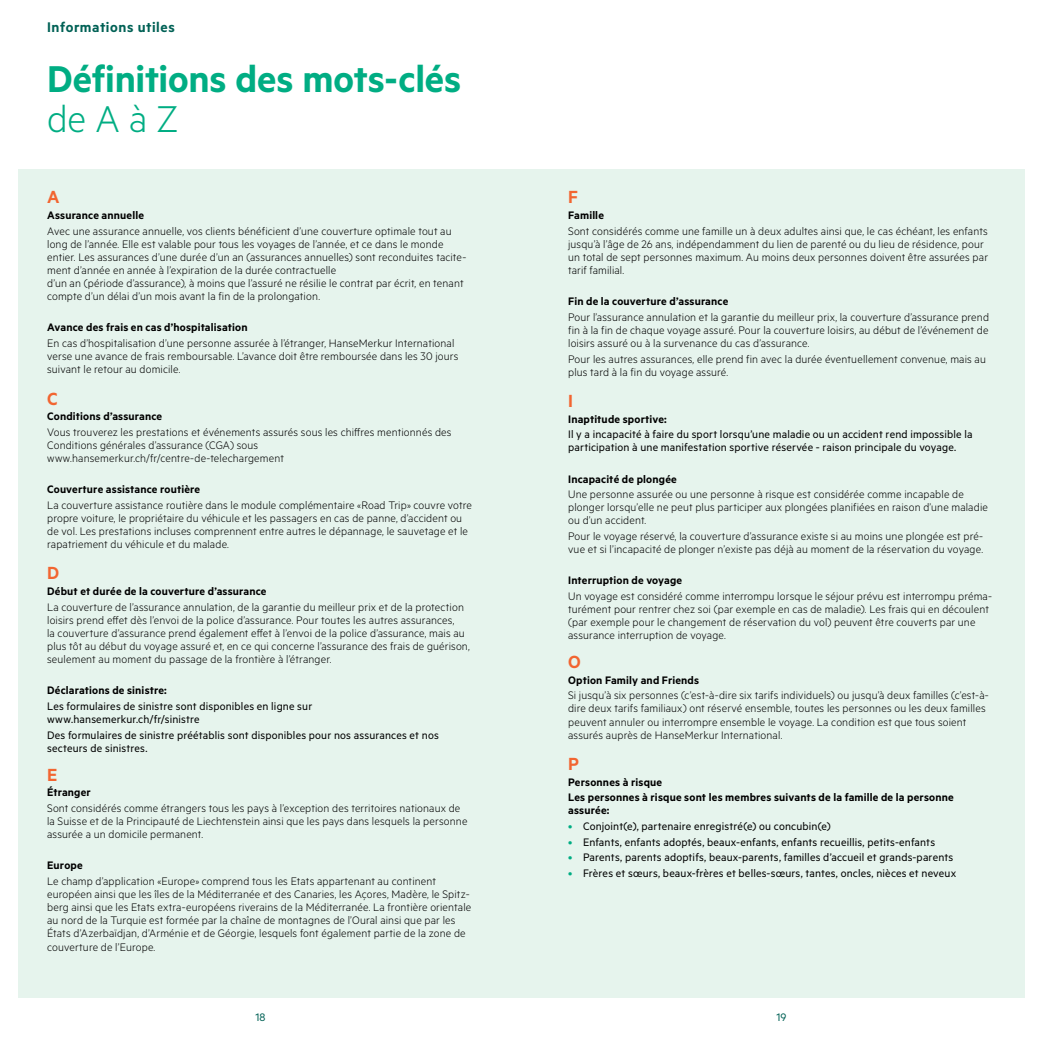
<style>
.page{position:relative;width:1042px;height:1042px;background:#fff}
.page>*{position:absolute;margin:0;border:0;box-sizing:border-box;transform-origin:0 0}
.t1{font:600 42px "Metric Alt";letter-spacing:-.005em;color:#00ad83}
.t2{font:300 42px "Metric Alt";color:#00ad83}
.t3{font:600 19.78px "Metric Alt";color:#f26531}
.t4{font:600 15.75px "Metric Alt";letter-spacing:.035em;color:#006155}
.t5{font:300 12.25px/13.1px "Metric Alt";letter-spacing:.01em;color:#000}
.t6{font:12.25px/13.1px "Metric Alt";letter-spacing:.01em;color:#000}
.t7{font:600 12.25px/15.6px "Metric Alt";letter-spacing:.015em;color:#000}
.t8{font:12.25px "Metric Alt";color:#006155}
.s1{color:#00ad83}
</style>
<div class="page">
<div style="left:18px;top:169px;width:1006px;height:828px;background:#e6f4ed"></div>
<p class="t4" style="left:47px;top:17px;width:129px">Informations utiles</p>
<h1 class="t1" style="left:47px;top:54px;width:416px">Définitions des mots-clés</h1>
<h1 class="t2" style="left:47px;top:94px;width:133px">de A à Z</h1>
<h2 class="t3" style="left:47px;top:185px;width:14px">A</h2>
<p class="t7" style="left:47px;top:207px;width:98px">Assurance annuelle</p>
<p class="t5" style="left:47px;top:224px;width:421px">Avec une assurance annuelle, vos clients bénéficient d’une couverture optimale tout au long de l’année. Elle est valable pour tous les voyages de l’année, et ce dans le monde entier. Les assurances d’une durée d’un an (assurances annuelles) sont reconduites tacite&shy;ment d’année en année à l’expiration de la durée contractuelle<br>d’un an (période d’assurance), à moins que l’assuré ne résilie le contrat par écrit, en tenant compte d’un délai d’un mois avant la fin de la prolongation.</p>
<p class="t7" style="left:47px;top:319px;width:202px">Avance des frais en cas d’hospitalisation</p>
<p class="t5" style="left:47px;top:336px;width:413px">En cas d’hospitalisation d’une personne assurée à l’étranger, HanseMerkur International verse une avance de frais remboursable. L’avance doit être remboursée dans les 30 jours suivant le retour au domicile.</p>
<h2 class="t3" style="left:47px;top:387px;width:12px">C</h2>
<p class="t7" style="left:47px;top:408px;width:117px">Conditions d’assurance</p>
<p class="t5" style="left:47px;top:425px;width:406px">Vous trouverez les prestations et événements assurés sous les chiffres mentionnés des<br>Conditions générales d’assurance (CGA) sous www.hansemerkur.ch/fr/centre-de-telechargement</p>
<p class="t7" style="left:47px;top:481px;width:155px">Couverture assistance routière</p>
<p class="t5" style="left:47px;top:498px;width:426px">La couverture assistance routière dans le module complémentaire «Road Trip» couvre votre propre voiture, le propriétaire du véhicule et les passagers en cas de panne, d’accident ou de vol. Les prestations incluses comprennent entre autres le dépannage, le sauvetage et le rapatriement du véhicule et du malade.</p>
<h2 class="t3" style="left:47px;top:561px;width:14px">D</h2>
<p class="t7" style="left:47px;top:583px;width:221px">Début et durée de la couverture d’assurance</p>
<p class="t5" style="left:47px;top:600px;width:424px">La couverture de l’assurance annulation, de la garantie du meilleur prix et de la protection loisirs prend effet dès l’envoi de la police d’assurance. Pour toutes les autres assurances,<br>la couverture d’assurance prend également effet à l’envoi de la police d’assurance, mais au plus tôt au début du voyage assuré et, en ce qui concerne l’assurance des frais de guérison, seulement au moment du passage de la frontière à l’étranger.</p>
<p class="t7" style="left:47px;top:682px;width:121px">Déclarations de sinistre:</p>
<p class="t6" style="left:47px;top:699px;width:267px">Les formulaires de sinistre sont disponibles en ligne sur www.hansemerkur.ch/fr/sinistre</p>
<p class="t6" style="left:47px;top:728px;width:393px">Des formulaires de sinistre préétablis sont disponibles pour nos assurances et nos secteurs de sinistres.</p>
<h2 class="t3" style="left:47px;top:763px;width:12px">E</h2>
<p class="t7" style="left:47px;top:784px;width:45px">Étranger</p>
<p class="t5" style="left:47px;top:801px;width:422px">Sont considérés comme étrangers tous les pays à l’exception des territoires nationaux de la Suisse et de la Principauté de Liechtenstein ainsi que les pays dans lesquels la personne assurée a un domicile permanent.</p>
<p class="t7" style="left:47px;top:857px;width:37px">Europe</p>
<p class="t5" style="left:47px;top:874px;width:426px">Le champ d’application «Europe» comprend tous les Etats appartenant au continent européen ainsi que les îles de la Méditerranée et des Canaries, les Açores, Madère, le Spitz&shy;berg ainsi que les Etats extra-européens riverains de la Méditerranée. La frontière orientale au nord de la Turquie est formée par la chaîne de montagnes de l’Oural ainsi que par les États d’Azerbaïdjan, d’Arménie et de Géorgie, lesquels font également partie de la zone de couverture de l’Europe.</p>
<h2 class="t3" style="left:568px;top:185px;width:11px">F</h2>
<p class="t7" style="left:568px;top:207px;width:37px">Famille</p>
<p class="t5" style="left:568px;top:224px;width:421px">Sont considérés comme une famille un à deux adultes ainsi que, le cas échéant, les enfants jusqu’à l’âge de 26 ans, indépendamment du lien de parenté ou du lieu de résidence, pour un total de sept personnes maximum. Au moins deux personnes doivent être assurées par tarif familial.</p>
<p class="t7" style="left:568px;top:293px;width:162px">Fin de la couverture d’assurance</p>
<p class="t5" style="left:568px;top:310px;width:422px;text-align:justify">Pour l’assurance annulation et la garantie du meilleur prix, la couverture d’assurance prend fin à la fin de chaque voyage assuré. Pour la couverture loisirs, au début de l’événement de loisirs assuré ou à la survenance du cas d’assurance.</p>
<p class="t5" style="left:568px;top:352px;width:419px">Pour les autres assurances, elle prend fin avec la durée éventuellement convenue, mais au plus tard à la fin du voyage assuré.</p>
<h2 class="t3" style="left:568px;top:389px;width:6px">I</h2>
<p class="t7" style="left:568px;top:411px;width:100px">Inaptitude sportive:</p>
<p class="t6" style="left:568px;top:427px;width:406px">Il y a incapacité à faire du sport lorsqu’une maladie ou un accident rend impossible la participation à une manifestation sportive réservée - raison principale du voyage.</p>
<p class="t7" style="left:568px;top:471px;width:110px">Incapacité de plongée</p>
<p class="t5" style="left:568px;top:487px;width:421px">Une personne assurée ou une personne à risque est considérée comme incapable de plonger lorsqu’elle ne peut plus participer aux plongées planifiées en raison d’une maladie ou d’un accident.</p>
<p class="t5" style="left:568px;top:529px;width:416px">Pour le voyage réservé, la couverture d’assurance existe si au moins une plongée est pré&shy;vue et si l’incapacité de plonger n’existe pas déjà au moment de la réservation du voyage.</p>
<p class="t7" style="left:568px;top:572px;width:116px">Interruption de voyage</p>
<p class="t5" style="left:568px;top:589px;width:425px">Un voyage est considéré comme interrompu lorsque le séjour prévu est interrompu préma&shy;turément pour rentrer chez soi (par exemple en cas de maladie). Les frais qui en découlent (par exemple pour le changement de réservation du vol) peuvent être couverts par une assurance interruption de voyage.</p>
<h2 class="t3" style="left:568px;top:650px;width:14px">O</h2>
<p class="t7" style="left:568px;top:672px;width:133px">Option Family and Friends</p>
<p class="t5" style="left:568px;top:688px;width:422px">Si jusqu’à six personnes (c’est-à-dire six tarifs individuels) ou jusqu’à deux familles (c’est-à&shy;dire deux tarifs familiaux) ont réservé ensemble, toutes les personnes ou les deux familles peuvent annuler ou interrompre ensemble le voyage. La condition est que tous soient assurés auprès de HanseMerkur International.</p>
<h2 class="t3" style="left:568px;top:752px;width:12px">P</h2>
<p class="t7" style="left:568px;top:773px;width:387px">Personnes à risque<br>Les personnes à risque sont les membres suivants de la famille de la personne</p>
<p class="t7" style="left:568px;top:802px;width:43px">assurée:</p>
<p class="t6" style="left:568px;top:819px;width:264px"><span class="s1">•</span> Conjoint(e), partenaire enregistré(e) ou concubin(e)</p>
<p class="t6" style="left:568px;top:835px;width:368px"><span class="s1">•</span> Enfants, enfants adoptés, beaux-enfants, enfants recueillis, petits-enfants</p>
<p class="t6" style="left:568px;top:850px;width:387px"><span class="s1">•</span> Parents, parents adoptifs, beaux-parents, familles d’accueil et grands-parents</p>
<p class="t6" style="left:568px;top:866px;width:389px"><span class="s1">•</span> Frères et sœurs, beaux-frères et belles-sœurs, tantes, oncles, nièces et neveux</p>
<p class="t8" style="left:255px;top:1010px;width:12px">18</p>
<p class="t8" style="left:776px;top:1010px;width:12px">19</p>
</div>
